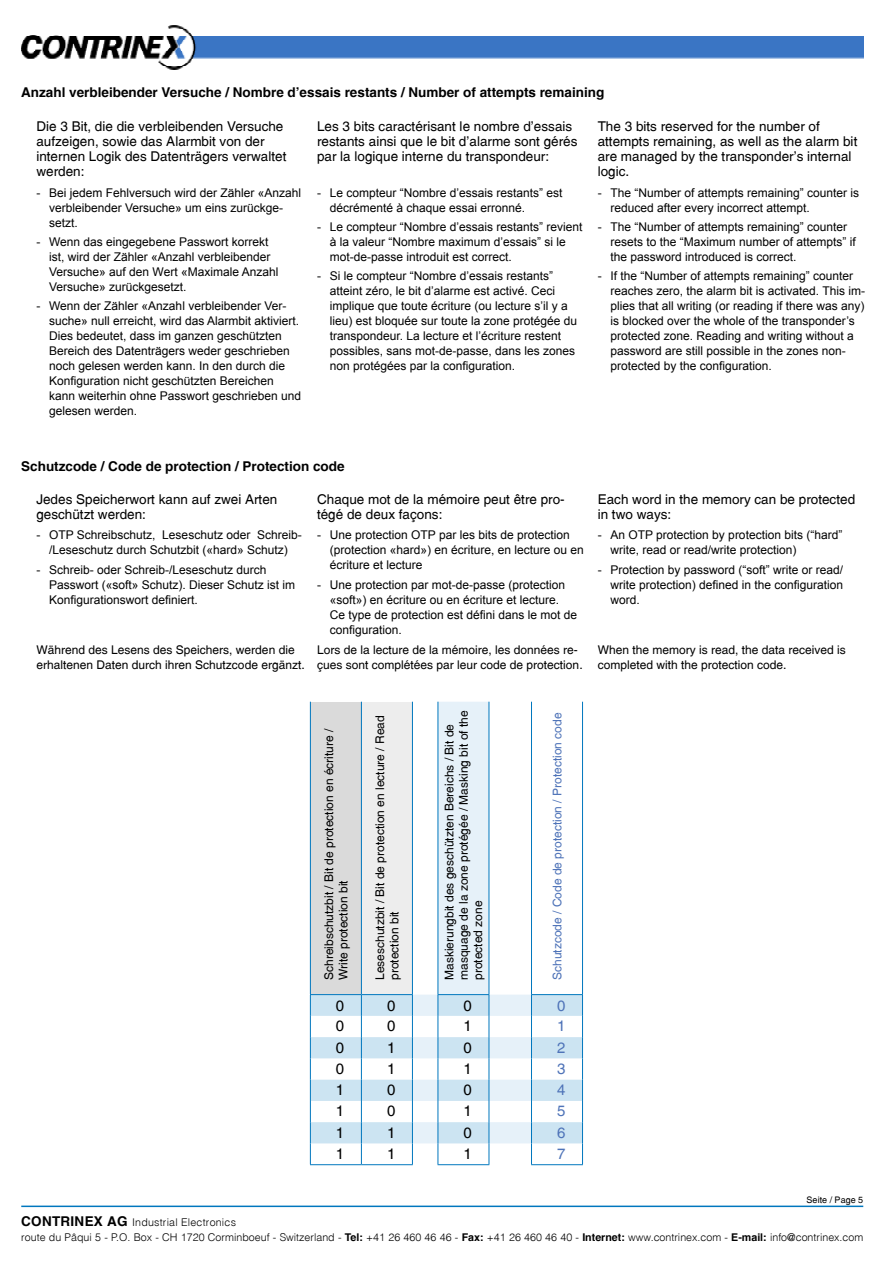
<style>
.page{position:relative;width:893px;height:1263px;background:#fff}
.page>*{position:absolute;margin:0;border:0;box-sizing:border-box;transform-origin:0 0}
.t1{font:15px "Switzerland Plain";color:#000}
.t2{font:15px "Switzerland Plain";color:#4e73b8}
.t3{font:13.5px/15px "Switzerland Plain";color:#000}
.t4{font:700 13.5px "Switzerland";color:#000}
.t5{font:12px/15px "Arial";color:#000}
.t6{font:12px/14.4px "Switzerland Plain";color:#000}
.t7{font:12px "Switzerland Plain";color:#4e73b8}
.t8{font:10.65px/14.7px "Switzerland Light Plain";color:#000}
.t9{font:9px "Switzerland Plain";color:#000}
.s1{font-family:"Switzerland";font-weight:700;font-size:13.5px}
.s2{font-family:"Switzerland";font-weight:700}
</style>
<div class="page">
<hr style="left:21px;top:1205px;width:842px;height:2px;background:#0077be">
<img style="left:21px;top:26px;width:842px;height:43px">
<div style="left:310px;top:702px;width:51px;height:292px;background:#dadada"></div>
<div style="left:361px;top:702px;width:51px;height:292px;background:#ededed"></div>
<div style="left:437px;top:702px;width:52px;height:292px;background:#e6f1f9"></div>
<hr style="left:310px;top:702px;width:1px;height:292px;background:#0077be">
<hr style="left:361px;top:702px;width:1px;height:292px;background:#0077be">
<hr style="left:412px;top:702px;width:1px;height:292px;background:#0077be">
<hr style="left:310px;top:1164px;width:51px;height:1px;background:#0077be">
<hr style="left:361px;top:1164px;width:52px;height:1px;background:#0077be">
<hr style="left:438px;top:702px;width:1px;height:292px;background:#0077be">
<hr style="left:489px;top:702px;width:1px;height:292px;background:#0077be">
<hr style="left:438px;top:1164px;width:51px;height:1px;background:#0077be">
<hr style="left:531px;top:702px;width:1px;height:292px;background:#0077be">
<hr style="left:582px;top:702px;width:1px;height:292px;background:#0077be">
<svg style="left:310px;top:994px;width:273px;height:170px"></svg>
<hr style="left:531px;top:1164px;width:52px;height:1px;background:#0077be">
<p class="t4" style="left:21px;top:84px;width:584px">Anzahl verbleibender Versuche / Nombre d’essais restants / Number of attempts remaining</p>
<p class="t3" style="left:36px;top:118px;width:252px">Die 3 Bit, die die verbleibenden Versuche aufzeigen, sowie das Alarmbit von der internen Logik des Datenträgers verwaltet werden:</p>
<p class="t3" style="left:317px;top:118px;width:262px">Les 3 bits caractérisant le nombre d’essais restants ainsi que le bit d’alarme sont gérés par la logique interne du transpondeur:</p>
<p class="t3" style="left:598px;top:118px;width:261px">The 3 bits reserved for the number of attempts remaining, as well as the alarm bit are managed by the transponder’s internal logic.</p>
<p class="t5" style="left:49px;top:185px;width:254px;text-indent:-13px">- Bei jedem Fehlversuch wird der Zähler «Anzahl verbleibender Versuche» um eins zurückge&shy;setzt.</p>
<p class="t5" style="left:49px;top:234px;width:231px;text-indent:-13px">- Wenn das eingegebene Passwort korrekt ist, wird der Zähler «Anzahl verbleibender Versuche» auf den Wert «Maximale Anzahl Versuche» zurückgesetzt.</p>
<p class="t5" style="left:49px;top:298px;width:254px;text-indent:-13px">- Wenn der Zähler «Anzahl verbleibender Ver&shy;suche» null erreicht, wird das Alarmbit aktiviert.<br>Dies bedeutet, dass im ganzen geschützten Bereich des Datenträgers weder geschrieben noch gelesen werden kann. In den durch die Konfiguration nicht geschützten Bereichen kann weiterhin ohne Passwort geschrieben und gelesen werden.</p>
<p class="t5" style="left:610px;top:185px;width:250px;text-indent:-13px">- The “Number of attempts remaining” counter is reduced after every incorrect attempt.</p>
<p class="t5" style="left:610px;top:219px;width:247px;text-indent:-13px">- The “Number of attempts remaining” counter resets to the “Maximum number of attempts” if the password introduced is correct.</p>
<p class="t5" style="left:610px;top:268px;width:256px;text-indent:-13px">- If the “Number of attempts remaining” counter reaches zero, the alarm bit is activated. This im&shy;plies that all writing (or reading if there was any) is blocked over the whole of the transponder’s protected zone. Reading and writing without a password are still possible in the zones non&shy;protected by the configuration.</p>
<p class="t5" style="left:330px;top:185px;width:234px;text-indent:-13px">- Le compteur “Nombre d’essais restants” est décrémenté à chaque essai erronné.</p>
<p class="t5" style="left:330px;top:219px;width:254px;text-indent:-13px">- Le compteur “Nombre d’essais restants” revient à la valeur “Nombre maximum d’essais” si le mot-de-passe introduit est correct.</p>
<p class="t5" style="left:330px;top:268px;width:249px;text-indent:-13px">- Si le compteur “Nombre d’essais restants” atteint zéro, le bit d’alarme est activé. Ceci implique que toute écriture (ou lecture s’il y a lieu) est bloquée sur toute la zone protégée du transpondeur. La lecture et l’écriture restent possibles, sans mot-de-passe, dans les zones non protégées par la configuration.</p>
<p class="t4" style="left:21px;top:458px;width:325px">Schutzcode / Code de protection / Protection code</p>
<p class="t3" style="left:36px;top:491px;width:243px">Jedes Speicherwort kann auf zwei Arten geschützt werden:</p>
<p class="t3" style="left:317px;top:491px;width:249px">Chaque mot de la mémoire peut être pro&shy;tégé de deux façons:</p>
<p class="t3" style="left:598px;top:491px;width:259px">Each word in the memory can be protected in two ways:</p>
<p class="t5" style="left:36px;top:528px;width:267px;text-align:center">- OTP Schreibschutz, Leseschutz oder Schreib-/Leseschutz durch Schutzbit («hard» Schutz)</p>
<p class="t5" style="left:49px;top:562px;width:248px;text-indent:-13px">- Schreib- oder Schreib-/Leseschutz durch<br>Passwort («soft» Schutz). Dieser Schutz ist im<br>Konfigurationswort definiert.</p>
<p class="t5" style="left:330px;top:528px;width:256px;text-indent:-13px">- Une protection OTP par les bits de protection (protection «hard») en écriture, en lecture ou en écriture et lecture</p>
<p class="t5" style="left:330px;top:577px;width:249px;text-indent:-13px">- Une protection par mot-de-passe (protection «soft») en écriture ou en écriture et lecture.<br>Ce type de protection est défini dans le mot de configuration.</p>
<p class="t5" style="left:610px;top:528px;width:233px;text-indent:-13px">- An OTP protection by protection bits (“hard” write, read or read/write protection)</p>
<p class="t5" style="left:610px;top:562px;width:234px;text-align:justify;text-indent:-13px">- Protection by password (“soft” write or read/ write protection) defined in the configuration word.</p>
<p class="t6" style="left:36px;top:643px;width:270px;line-height:15px">Während des Lesens des Speichers, werden die erhaltenen Daten durch ihren Schutzcode ergänzt.</p>
<p class="t6" style="left:317px;top:643px;width:267px;line-height:15px">Lors de la lecture de la mémoire, les données re&shy;çues sont complétées par leur code de protection.</p>
<p class="t6" style="left:598px;top:643px;width:250px;line-height:15px">When the memory is read, the data received is completed with the protection code.</p>
<p class="t6" style="left:322px;top:980px;width:253px;rotate:-90deg">Schreibschutzbit / Bit de protection en écriture /<br>Write protection bit</p>
<p class="t6" style="left:373px;top:980px;width:266px;rotate:-90deg">Leseschutzbit / Bit de protection en lecture / Read protection bit</p>
<p class="t6" style="left:442px;top:980px;width:271px;rotate:-90deg">Maskierungbit des geschützten Bereichs / Bit de masquage de la zone protégée / Masking bit of the protected zone</p>
<p class="t7" style="left:550px;top:980px;width:269px;rotate:-90deg">Schutzcode / Code de protection / Protection code</p>
<p class="t1" style="left:336px;top:996px;width:10px">0</p>
<p class="t1" style="left:387px;top:996px;width:10px">0</p>
<p class="t1" style="left:464px;top:996px;width:10px">0</p>
<p class="t2" style="left:557px;top:996px;width:10px">0</p>
<p class="t1" style="left:336px;top:1017px;width:10px">0</p>
<p class="t1" style="left:387px;top:1017px;width:10px">0</p>
<p class="t1" style="left:464px;top:1017px;width:10px">1</p>
<p class="t2" style="left:557px;top:1017px;width:10px">1</p>
<p class="t1" style="left:336px;top:1038px;width:10px">0</p>
<p class="t1" style="left:387px;top:1038px;width:10px">1</p>
<p class="t1" style="left:464px;top:1038px;width:10px">0</p>
<p class="t2" style="left:557px;top:1038px;width:10px">2</p>
<p class="t1" style="left:336px;top:1060px;width:10px">0</p>
<p class="t1" style="left:387px;top:1060px;width:10px">1</p>
<p class="t1" style="left:464px;top:1060px;width:10px">1</p>
<p class="t2" style="left:557px;top:1060px;width:10px">3</p>
<p class="t1" style="left:336px;top:1081px;width:10px">1</p>
<p class="t1" style="left:387px;top:1081px;width:10px">0</p>
<p class="t1" style="left:464px;top:1081px;width:10px">0</p>
<p class="t2" style="left:557px;top:1081px;width:10px">4</p>
<p class="t1" style="left:336px;top:1102px;width:10px">1</p>
<p class="t1" style="left:387px;top:1102px;width:10px">0</p>
<p class="t1" style="left:464px;top:1102px;width:10px">1</p>
<p class="t2" style="left:557px;top:1102px;width:10px">5</p>
<p class="t1" style="left:336px;top:1123px;width:10px">1</p>
<p class="t1" style="left:387px;top:1123px;width:10px">1</p>
<p class="t1" style="left:464px;top:1123px;width:10px">0</p>
<p class="t2" style="left:557px;top:1123px;width:10px">6</p>
<p class="t1" style="left:336px;top:1145px;width:10px">1</p>
<p class="t1" style="left:387px;top:1145px;width:10px">1</p>
<p class="t1" style="left:464px;top:1145px;width:10px">1</p>
<p class="t2" style="left:557px;top:1145px;width:10px">7</p>
<p class="t9" style="left:807px;top:1194px;width:58px">Seite / Page 5</p>
<p class="t8" style="left:21px;top:1215px;width:843px"><span class="s1">CONTRINEX AG</span> Industrial Electronics<br>route du Pâqui 5 - P.O. Box - CH 1720 Corminboeuf - Switzerland - <span class="s2">Tel:</span> +41 26 460 46 46 - <span class="s2">Fax:</span> +41 26 460 46 40 - <span class="s2">Internet:</span> www.contrinex.com - <span class="s2">E-mail:</span> info@contrinex.com</p>
</div>
